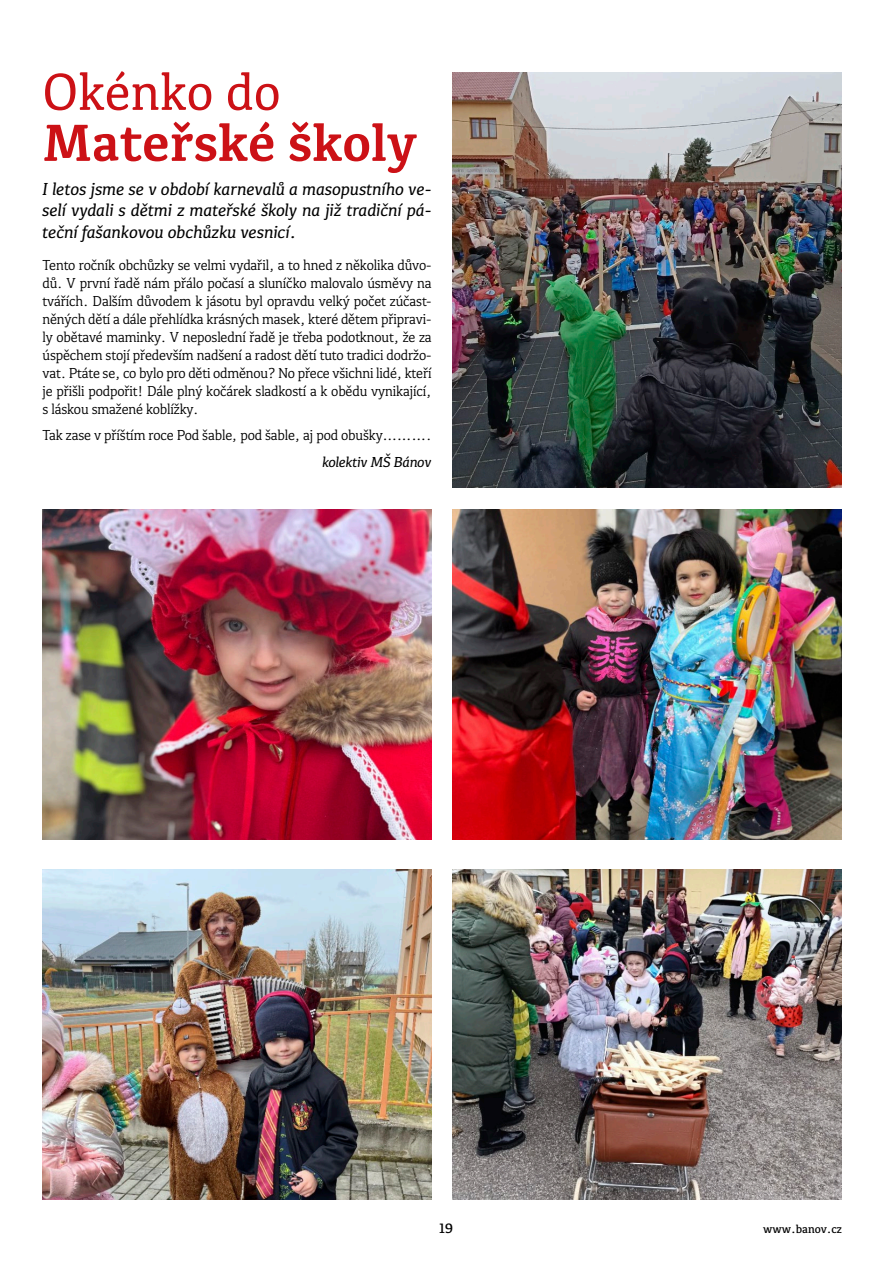
<style>
.page{position:relative;width:893px;height:1263px;background:#fff}
.page>*{position:absolute;margin:0;border:0;box-sizing:border-box;transform-origin:0 0}
.t1{font:700 54px/51px "Kefa II Pro";letter-spacing:.005em;color:#cc1116}
.t2{font:italic 18px/21.6px "Kefa II Pro";color:#000;text-align:justify}
.t3{font:15px/18px "Kefa II Pro";letter-spacing:-.01em;color:#000;text-align:justify}
.t4{font:italic 15px "Kefa II Pro";letter-spacing:-.01em;color:#000}
.t5{font:500 15px "Kefa II Pro";color:#000}
.t6{font:500 12px "Kefa II Pro";color:#000}
.s1{font-weight:400}
</style>
<div class="page">
<img style="left:453px;top:72px;width:389px;height:416px">
<img style="left:43px;top:509px;width:389px;height:330px">
<img style="left:453px;top:509px;width:389px;height:330px">
<img style="left:453px;top:869px;width:389px;height:330px">
<img style="left:43px;top:869px;width:389px;height:330px">
<p class="t1" style="left:43px;top:67px;width:376px"><span class="s1">Okénko do<br></span>Mateřské školy</p>
<p class="t2" style="left:43px;top:178px;width:391px">I letos jsme se v období karnevalů a masopustního ve&shy;selí vydali s dětmi z mateřské školy na již tradiční pá&shy;teční fašankovou obchůzku vesnicí.</p>
<p class="t3" style="left:43px;top:256px;width:391px">Tento ročník obchůzky se velmi vydařil, a to hned z několika důvo&shy;dů. V první řadě nám přálo počasí a sluníčko malovalo úsměvy na tvářích. Dalším důvodem k jásotu byl opravdu velký počet zúčast&shy;něných dětí a dále přehlídka krásných masek, které dětem připravi&shy;ly obětavé maminky. V neposlední řadě je třeba podotknout, že za úspěchem stojí především nadšení a radost dětí tuto tradici dodržo&shy;vat. Ptáte se, co bylo pro děti odměnou? No přece všichni lidé, kteří je přišli podpořit! Dále plný kočárek sladkostí a k obědu vynikající, s láskou smažené koblížky.</p>
<p class="t3" style="left:43px;top:426px;width:391px">Tak zase v příštím roce Pod šable, pod šable, aj pod obušky……….</p>
<p class="t4" style="left:322px;top:453px;width:111px">kolektiv MŠ Bánov</p>
<p class="t5" style="left:440px;top:1219px;width:15px">19</p>
<p class="t6" style="left:763px;top:1222px;width:80px">www.banov.cz</p>
</div>
